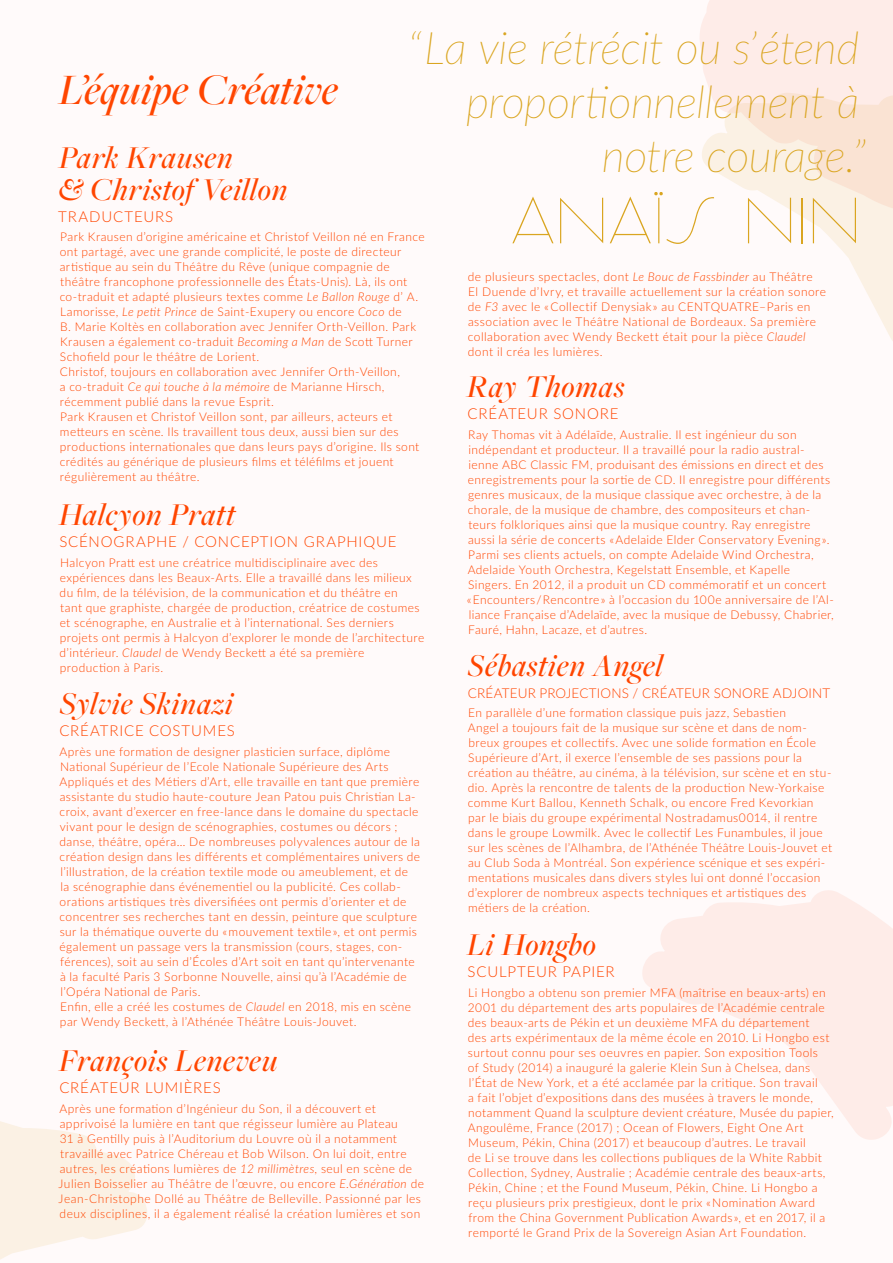
<style>
.page{position:relative;width:893px;height:1263px;background:#fffafa}
.page>*{position:absolute;margin:0;border:0;box-sizing:border-box;transform-origin:0 0}
.t1{font:60px "Deco Hotel JNL";letter-spacing:.045em;color:#daa520}
.t2{font:italic 100 45px/54px "Lato";letter-spacing:-.01em;color:#daa520;text-align:right}
.t3{font:italic 500 45px "Freight Big Pro";color:#ff4500}
.t4{font:italic 500 33px/31.5px "Freight Big Pro";letter-spacing:.02em;color:#ff4500}
.t5{font:300 15px "Lato";letter-spacing:.055em;color:#ff4500}
.t6{font:300 13.5px "Lato";letter-spacing:.01em;color:#ff4500}
.t7{font:300 12px/15px "Lato";letter-spacing:.035em;color:#ff4500}
.s1{font-style:italic}
</style>
<div class="page">
<svg style="left:0;top:1121px;width:147px;height:138px"></svg>
<svg style="left:642px;top:890px;width:251px;height:250px;fill:#feece8"></svg>
<svg style="left:788px;top:208px;width:105px;height:133px"></svg>
<svg style="left:700px;top:0;width:193px;height:208px;background:#fcebe3"></svg>
<h2 class="t2" style="left:408px;top:19px;width:460px">“La vie rétrécit ou s’étend proportionnellement à notre courage.”</h2>
<h1 class="t1" style="left:511px;top:188px;width:349px">ANAÏS NIN</h1>
<h2 class="t3" style="left:58px;top:60px;width:281px">L’équipe Créative</h2>
<h3 class="t4" style="left:59px;top:141px;width:230px">Park Krausen<br>&amp; Christof Veillon</h3>
<p class="t5" style="left:58px;top:206px;width:116px">TRADUCTEURS</p>
<p class="t7" style="left:60px;top:229px;width:366px">Park Krausen d’origine américaine et Christof Veillon né en France ont partagé, avec une grande complicité, le poste de directeur artistique au sein du Théâtre du Rêve (unique compagnie de théâtre francophone professionnelle des États-Unis). Là, ils ont co-traduit et adapté plusieurs textes comme <span class="s1">Le Ballon Rouge</span> d’ A.<br>Lamorisse, <span class="s1">Le petit Prince</span> de Saint-Exupery ou encore <span class="s1">Coco</span> de<br>B. Marie Koltès en collaboration avec Jennifer Orth-Veillon. Park Krausen a également co-traduit <span class="s1">Becoming a Man</span> de Scott Turner Schofield pour le théâtre de Lorient.<br>Christof, toujours en collaboration avec Jennifer Orth-Veillon,<br>a co-traduit <span class="s1">Ce qui touche à la mémoire</span> de Marianne Hirsch, récemment publié dans la revue Esprit.<br>Park Krausen et Christof Veillon sont, par ailleurs, acteurs et metteurs en scène. Ils travaillent tous deux, aussi bien sur des productions internationales que dans leurs pays d’origine. Ils sont crédités au générique de plusieurs films et téléfilms et jouent régulièrement au théâtre.</p>
<p class="t7" style="left:468px;top:268px;width:360px">de plusieurs spectacles, dont <span class="s1">Le Bouc de Fassbinder</span> au Théâtre<br>El Duende d’Ivry, et travaille actuellement sur la création sonore de <span class="s1">F3</span> avec le « Collectif Denysiak » au CENTQUATRE–Paris en association avec le Théâtre National de Bordeaux. Sa première collaboration avec Wendy Beckett était pour la pièce <span class="s1">Claudel </span>dont il créa les lumières.</p>
<h3 class="t4" style="left:467px;top:370px;width:159px">Ray Thomas</h3>
<p class="t5" style="left:468px;top:404px;width:152px">CRÉATEUR SONORE</p>
<p class="t7" style="left:467px;top:426px;width:368px">Ray Thomas vit à Adélaïde, Australie. Il est ingénieur du son indépendant et producteur. Il a travaillé pour la radio austral&shy;ienne ABC Classic FM, produisant des émissions en direct et des enregistrements pour la sortie de CD. Il enregistre pour différents genres musicaux, de la musique classique avec orchestre, à de la chorale, de la musique de chambre, des compositeurs et chan&shy;teurs folkloriques ainsi que la musique country. Ray enregistre aussi la série de concerts « Adelaide Elder Conservatory Evening ».<br>Parmi ses clients actuels, on compte Adelaide Wind Orchestra, Adelaide Youth Orchestra, Kegelstatt Ensemble, et Kapelle Singers. En 2012, il a produit un CD commémoratif et un concert<br>« Encounters / Rencontre » à l’occasion du 100e anniversaire de l’Al&shy;liance Française d’Adelaïde, avec la musique de Debussy, Chabrier, Fauré, Hahn, Lacaze, et d’autres.</p>
<h3 class="t4" style="left:468px;top:649px;width:196px">Sébastien Angel</h3>
<p class="t6" style="left:468px;top:684px;width:364px">CRÉATEUR PROJECTIONS / CRÉATEUR SONORE ADJOINT</p>
<p class="t7" style="left:468px;top:705px;width:366px">En parallèle d’une formation classique puis jazz, Sebastien<br>Angel a toujours fait de la musique sur scène et dans de nom&shy;breux groupes et collectifs. Avec une solide formation en École Supérieure d’Art, il exerce l’ensemble de ses passions pour la création au théâtre, au cinéma, à la télévision, sur scène et en stu&shy;dio. Après la rencontre de talents de la production New-Yorkaise comme Kurt Ballou, Kenneth Schalk, ou encore Fred Kevorkian par le biais du groupe expérimental Nostradamus0014, il rentre dans le groupe Lowmilk. Avec le collectif Les Funambules, il joue sur les scènes de l’Alhambra, de l’Athénée Théâtre Louis-Jouvet et au Club Soda à Montréal. Son expérience scénique et ses expéri&shy;mentations musicales dans divers styles lui ont donné l’occasion d’explorer de nombreux aspects techniques et artistiques des métiers de la création.</p>
<h3 class="t4" style="left:59px;top:498px;width:178px">Halcyon Pratt</h3>
<p class="t5" style="left:59px;top:531px;width:339px">SCÉNOGRAPHE / CONCEPTION GRAPHIQUE</p>
<p class="t7" style="left:60px;top:554px;width:366px">Halcyon Pratt est une créatrice multidisciplinaire avec des expériences dans les Beaux-Arts. Elle a travaillé dans les milieux du film, de la télévision, de la communication et du théâtre en<br>tant que graphiste, chargée de production, créatrice de costumes et scénographe, en Australie et à l’international. Ses derniers projets ont permis à Halcyon d’explorer le monde de l’architecture d’intérieur. <span class="s1">Claudel</span> de Wendy Beckett a été sa première production à Paris.</p>
<h3 class="t4" style="left:60px;top:687px;width:175px">Sylvie Skinazi</h3>
<p class="t5" style="left:59px;top:720px;width:177px">CRÉATRICE COSTUMES</p>
<p class="t7" style="left:59px;top:743px;width:362px">Après une formation de designer plasticien surface, diplôme National Supérieur de l’Ecole Nationale Supérieure des Arts Appliqués et des Métiers d’Art, elle travaille en tant que première assistante du studio haute-couture Jean Patou puis Christian La&shy;croix, avant d’exercer en free-lance dans le domaine du spectacle vivant pour le design de scénographies, costumes ou décors ; danse, théâtre, opéra… De nombreuses polyvalences autour de la création design dans les différents et complémentaires univers de l’illustration, de la création textile mode ou ameublement, et de<br>la scénographie dans événementiel ou la publicité. Ces collab&shy;orations artistiques très diversifiées ont permis d’orienter et de concentrer ses recherches tant en dessin, peinture que sculpture sur la thématique ouverte du « mouvement textile », et ont permis également un passage vers la transmission (cours, stages, con&shy;férences), soit au sein d’Écoles d’Art soit en tant qu’intervenante à la faculté Paris 3 Sorbonne Nouvelle, ainsi qu’à l’Académie de l’Opéra National de Paris.<br>Enfin, elle a créé les costumes de <span class="s1">Claudel</span> en 2018, mis en scène par Wendy Beckett, à l’Athénée Théâtre Louis-Jouvet.</p>
<h3 class="t4" style="left:467px;top:928px;width:130px">Li Hongbo</h3>
<p class="t5" style="left:468px;top:961px;width:148px">SCULPTEUR PAPIER</p>
<p class="t7" style="left:468px;top:984px;width:368px">Li Hongbo a obtenu son premier MFA (maîtrise en beaux-arts) en 2001 du département des arts populaires de l’Académie centrale des beaux-arts de Pékin et un deuxième MFA du département<br>des arts expérimentaux de la même école en 2010. Li Hongbo est surtout connu pour ses oeuvres en papier. Son exposition Tools<br>of Study (2014) a inauguré la galerie Klein Sun à Chelsea, dans l’État de New York, et a été acclamée par la critique. Son travail<br>a fait l’objet d’expositions dans des musées à travers le monde, notamment Quand la sculpture devient créature, Musée du papier, Angoulême, France (2017) ; Ocean of Flowers, Eight One Art Museum, Pékin, China (2017) et beaucoup d’autres. Le travail<br>de Li se trouve dans les collections publiques de la White Rabbit Collection, Sydney, Australie ; Académie centrale des beaux-arts, Pékin, Chine ; et the Found Museum, Pékin, Chine. Li Hongbo a reçu plusieurs prix prestigieux, dont le prix « Nomination Award from the China Government Publication Awards », et en 2017, il a remporté le Grand Prix de la Sovereign Asian Art Foundation.</p>
<h3 class="t4" style="left:59px;top:1044px;width:220px">François Leneveu</h3>
<p class="t5" style="left:59px;top:1077px;width:163px">CRÉATEUR LUMIÈRES</p>
<p class="t7" style="left:59px;top:1100px;width:367px">Après une formation d’Ingénieur du Son, il a découvert et apprivoisé la lumière en tant que régisseur lumière au Plateau<br>31 à Gentilly puis à l’Auditorium du Louvre où il a notamment travaillé avec Patrice Chéreau et Bob Wilson. On lui doit, entre autres, les créations lumières de <span class="s1">12 millimètres</span>, seul en scène de Julien Boisselier au Théâtre de l’œuvre, ou encore <span class="s1">E.Génération</span> de Jean-Christophe Dollé au Théâtre de Belleville. Passionné par les deux disciplines, il a également réalisé la création lumières et son</p>
</div>
